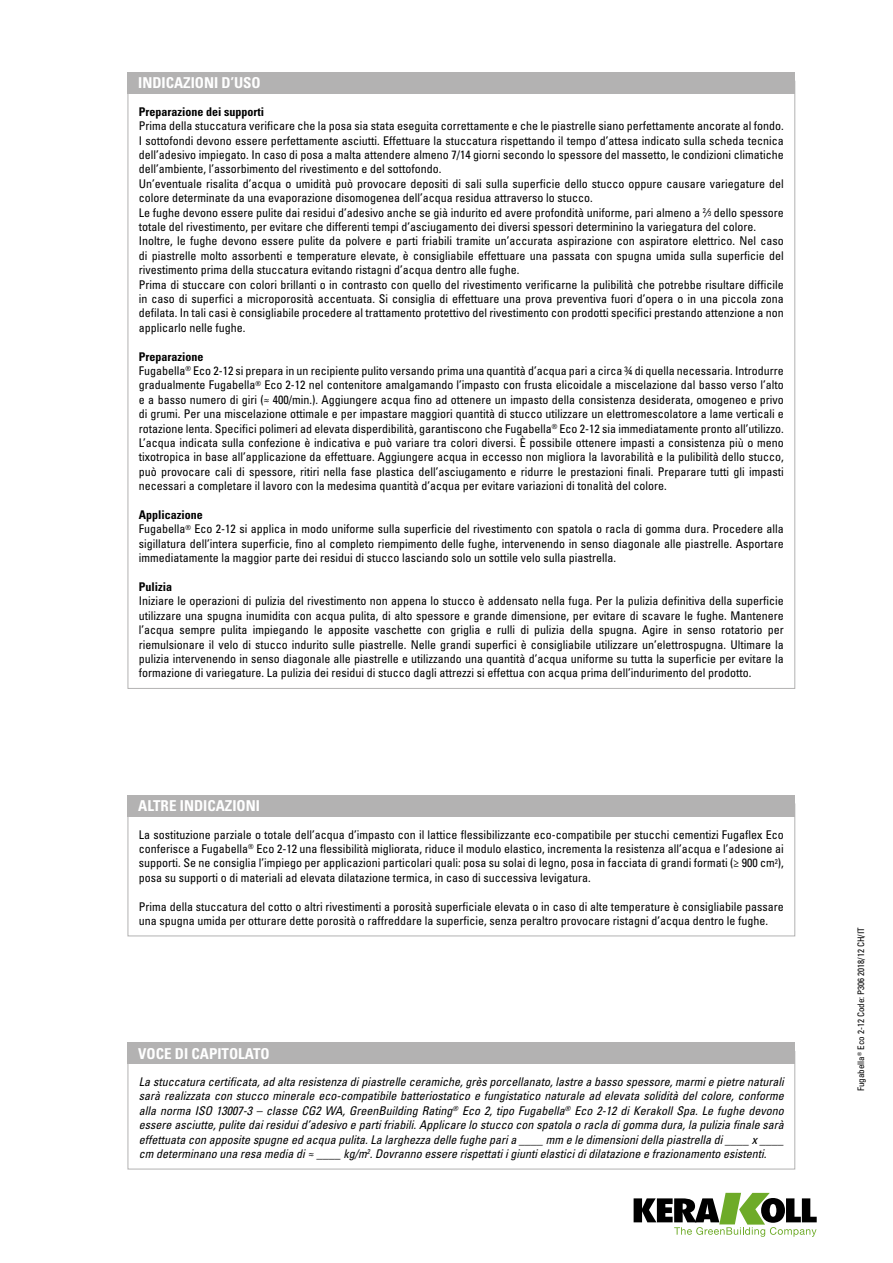
<style>
.page{position:relative;width:893px;height:1263px;background:#fff}
.page>*{position:absolute;margin:0;border:0;box-sizing:border-box;transform-origin:0 0}
.t1{font:700 condensed 15px "Univers LT Std";color:#fff}
.t2{font:condensed 12px/14.4px "Univers LT Std";color:#000}
.t3{font:italic condensed 12px/14.4px "Univers LT Std";color:#000;text-align:justify}
.t4{font:700 condensed 12px "Univers LT Std";color:#000}
.t5{font:condensed 9px "Univers LT Std";color:#000}
.s1{font-size:6.9px}
.s2{font-weight:700}
</style>
<div class="page">
<svg style="left:634px;top:1193px;width:183px;height:44px"></svg>
<div style="left:128px;top:72px;width:667px;height:22px;background:#b3b2b2"></div>
<div style="left:128px;top:803px;width:667px;height:133px;border:1px solid #b3b2b2"></div>
<div style="left:128px;top:795px;width:667px;height:21px;background:#b3b2b2"></div>
<div style="left:128px;top:1051px;width:667px;height:118px;border:1px solid #b3b2b2"></div>
<div style="left:128px;top:1042px;width:667px;height:22px;background:#b3b2b2"></div>
<p class="t1" style="left:138px;top:74px;width:124px">INDICAZIONI D’USO</p>
<p class="t4" style="left:139px;top:104px;width:127px">Preparazione dei supporti</p>
<p class="t2" style="left:139px;top:119px;width:646px">Prima della stuccatura verificare che la posa sia stata eseguita correttamente e che le piastrelle siano perfettamente ancorate al fondo.<br>I sottofondi devono essere perfettamente asciutti. Effettuare la stuccatura rispettando il tempo d’attesa indicato sulla scheda tecnica dell’adesivo impiegato. In caso di posa a malta attendere almeno 7/14 giorni secondo lo spessore del massetto, le condizioni climatiche dell’ambiente, l’assorbimento del rivestimento e del sottofondo.<br>Un’eventuale risalita d’acqua o umidità può provocare depositi di sali sulla superficie dello stucco oppure causare variegature del colore determinate da una evaporazione disomogenea dell’acqua residua attraverso lo stucco.<br>Le fughe devono essere pulite dai residui d’adesivo anche se già indurito ed avere profondità uniforme, pari almeno a <sup>2</sup>⁄<span class="s1">3</span> dello spessore totale del rivestimento, per evitare che differenti tempi d’asciugamento dei diversi spessori determinino la variegatura del colore.<br>Inoltre, le fughe devono essere pulite da polvere e parti friabili tramite un’accurata aspirazione con aspiratore elettrico. Nel caso di piastrelle molto assorbenti e temperature elevate, è consigliabile effettuare una passata con spugna umida sulla superficie del rivestimento prima della stuccatura evitando ristagni d’acqua dentro alle fughe.<br>Prima di stuccare con colori brillanti o in contrasto con quello del rivestimento verificarne la pulibilità che potrebbe risultare difficile in caso di superfici a microporosità accentuata. Si consiglia di effettuare una prova preventiva fuori d’opera o in una piccola zona defilata. In tali casi è consigliabile procedere al trattamento protettivo del rivestimento con prodotti specifici prestando attenzione a non applicarlo nelle fughe.</p>
<p class="t2" style="left:139px;top:349px;width:646px"><span class="s2">Preparazione<br></span>Fugabella<sup>®</sup> Eco 2-12 si prepara in un recipiente pulito versando prima una quantità d’acqua pari a circa ¾ di quella necessaria. Introdurre gradualmente Fugabella<sup>®</sup> Eco 2-12 nel contenitore amalgamando l’impasto con frusta elicoidale a miscelazione dal basso verso l’alto e a basso numero di giri (≈ 400/min.). Aggiungere acqua fino ad ottenere un impasto della consistenza desiderata, omogeneo e privo di grumi. Per una miscelazione ottimale e per impastare maggiori quantità di stucco utilizzare un elettromescolatore a lame verticali e rotazione lenta. Specifici polimeri ad elevata disperdibilità, garantiscono che Fugabella<sup>®</sup> Eco 2-12 sia immediatamente pronto all’utilizzo.<br>L’acqua indicata sulla confezione è indicativa e può variare tra colori diversi. È possibile ottenere impasti a consistenza più o meno tixotropica in base all’applicazione da effettuare. Aggiungere acqua in eccesso non migliora la lavorabilità e la pulibilità dello stucco, può provocare cali di spessore, ritiri nella fase plastica dell’asciugamento e ridurre le prestazioni finali. Preparare tutti gli impasti necessari a completare il lavoro con la medesima quantità d’acqua per evitare variazioni di tonalità del colore.</p>
<p class="t2" style="left:139px;top:507px;width:646px"><span class="s2">Applicazione<br></span>Fugabella<sup>®</sup> Eco 2-12 si applica in modo uniforme sulla superficie del rivestimento con spatola o racla di gomma dura. Procedere alla sigillatura dell’intera superficie, fino al completo riempimento delle fughe, intervenendo in senso diagonale alle piastrelle. Asportare immediatamente la maggior parte dei residui di stucco lasciando solo un sottile velo sulla piastrella.</p>
<p class="t4" style="left:139px;top:579px;width:35px">Pulizia</p>
<p class="t2" style="left:139px;top:594px;width:646px;text-align:justify">Iniziare le operazioni di pulizia del rivestimento non appena lo stucco è addensato nella fuga. Per la pulizia definitiva della superficie utilizzare una spugna inumidita con acqua pulita, di alto spessore e grande dimensione, per evitare di scavare le fughe. Mantenere l’acqua sempre pulita impiegando le apposite vaschette con griglia e rulli di pulizia della spugna. Agire in senso rotatorio per riemulsionare il velo di stucco indurito sulle piastrelle. Nelle grandi superfici è consigliabile utilizzare un’elettrospugna. Ultimare la pulizia intervenendo in senso diagonale alle piastrelle e utilizzando una quantità d’acqua uniforme su tutta la superficie per evitare la formazione di variegature. La pulizia dei residui di stucco dagli attrezzi si effettua con acqua prima dell’indurimento del prodotto.</p>
<p class="t1" style="left:138px;top:796px;width:123px">ALTRE INDICAZIONI</p>
<p class="t2" style="left:139px;top:827px;width:646px;text-align:justify">La sostituzione parziale o totale dell’acqua d’impasto con il lattice flessibilizzante eco-compatibile per stucchi cementizi Fugaflex Eco conferisce a Fugabella<sup>®</sup> Eco 2-12 una flessibilità migliorata, riduce il modulo elastico, incrementa la resistenza all’acqua e l’adesione ai supporti. Se ne consiglia l’impiego per applicazioni particolari quali: posa su solai di legno, posa in facciata di grandi formati (≥ 900 cm<sup>2</sup>), posa su supporti o di materiali ad elevata dilatazione termica, in caso di successiva levigatura.</p>
<p class="t2" style="left:139px;top:899px;width:646px">Prima della stuccatura del cotto o altri rivestimenti a porosità superficiale elevata o in caso di alte temperature è consigliabile passare una spugna umida per otturare dette porosità o raffreddare la superficie, senza peraltro provocare ristagni d’acqua dentro le fughe.</p>
<p class="t1" style="left:138px;top:1044px;width:133px">VOCE DI CAPITOLATO</p>
<p class="t3" style="left:139px;top:1074px;width:646px">La stuccatura certificata, ad alta resistenza di piastrelle ceramiche, grès porcellanato, lastre a basso spessore, marmi e pietre naturali sarà realizzata con stucco minerale eco-compatibile batteriostatico e fungistatico naturale ad elevata solidità del colore, conforme alla norma ISO 13007-3 – classe CG2 WA, GreenBuilding Rating<sup>®</sup> Eco 2, tipo Fugabella<sup>®</sup> Eco 2-12 di Kerakoll Spa. Le fughe devono essere asciutte, pulite dai residui d’adesivo e parti friabili. Applicare lo stucco con spatola o racla di gomma dura, la pulizia finale sarà effettuata con apposite spugne ed acqua pulita. La larghezza delle fughe pari a ____ mm e le dimensioni della piastrella di ____ x ____ cm determinano una resa media di ≈ ____ kg/m<sup>2</sup>. Dovranno essere rispettati i giunti elastici di dilatazione e frazionamento esistenti.</p>
<p class="t5" style="left:855px;top:1091px;width:165px;rotate:-90deg">Fugabella<sup>®</sup> Eco 2-12 Code: P306 2018/12 CH/IT</p>
</div>
